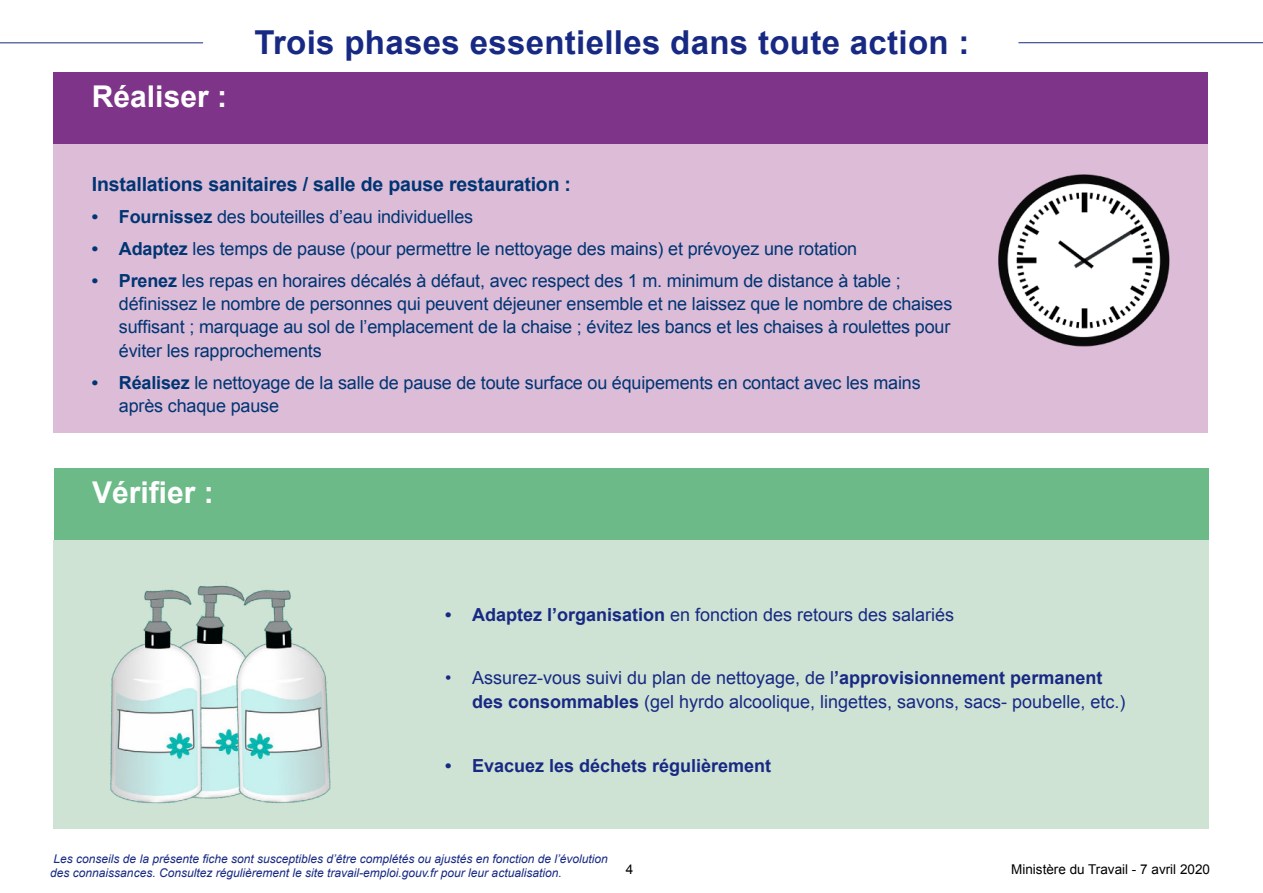
<style>
.page{position:relative;width:1263px;height:893px;background:#fff}
.page>*{position:absolute;margin:0;border:0;box-sizing:border-box;transform-origin:0 0}
.t1{font:700 33px "Arial";letter-spacing:.01em;color:#172983}
.t2{font:700 30px "Arial";color:#fff}
.t3{font:700 19.5px "Arial";letter-spacing:-.01em;color:#003573}
.t4{font:18px/23.4px "Arial";letter-spacing:-.01em;color:#003573}
.t5{font:18px/23.4px "Arial";color:#172983}
.t6{font:700 18px "Arial";color:#172983}
.t7{font:13.5px "Arial";color:#000}
.t8{font:italic 12px/14.4px "Arial";color:#172983}
.s1{font-weight:700}
</style>
<div class="page">
<hr style="left:1018px;top:42px;width:245px;height:1px;background:#172983">
<hr style="left:0;top:42px;width:203px;height:1px;background:#172983">
<div style="left:53px;top:72px;width:1155px;height:72px;background:#7e3488"></div>
<div style="left:53px;top:144px;width:1155px;height:288px;background:#dcbcd7"></div>
<div style="left:54px;top:468px;width:1154px;height:72px;background:#6bba88"></div>
<div style="left:53px;top:540px;width:1155px;height:288px;background:#cfe3d4"></div>
<img style="left:110px;top:582px;width:221px;height:222px">
<img style="left:998px;top:174px;width:172px;height:173px">
<h2 class="t2" style="left:92px;top:85px;width:137px">Réaliser :</h2>
<h1 class="t1" style="left:254px;top:30px;width:717px">Trois phases essentielles dans toute action :</h1>
<p class="t3" style="left:92px;top:177px;width:481px">Installations sanitaires / salle de pause restauration :</p>
<p class="t4" style="left:92px;top:206px;width:383px"><span class="s1">• Fournissez</span> des bouteilles d’eau individuelles</p>
<p class="t4" style="left:92px;top:238px;width:767px"><span class="s1">• Adaptez</span> les temps de pause (pour permettre le nettoyage des mains) et prévoyez une rotation</p>
<p class="t4" style="left:119px;top:270px;width:835px;text-indent:-27px"><span class="s1">• Prenez</span> les repas en horaires décalés à défaut, avec respect des 1 m. minimum de distance à table ; définissez le nombre de personnes qui peuvent déjeuner ensemble et ne laissez que le nombre de chaises suffisant ; marquage au sol de l’emplacement de la chaise ; évitez les bancs et les chaises à roulettes pour éviter les rapprochements</p>
<p class="t4" style="left:119px;top:372px;width:803px;text-indent:-27px"><span class="s1">• Réalisez</span> le nettoyage de la salle de pause de toute surface ou équipements en contact avec les mains après chaque pause</p>
<h2 class="t2" style="left:92px;top:473px;width:123px">Vérifier :</h2>
<p class="t5" style="left:445px;top:604px;width:511px"><span class="s1">• Adaptez l’organisation</span> en fonction des retours des salariés</p>
<p class="t5" style="left:472px;top:667px;width:655px;text-indent:-27px">• Assurez-vous suivi du plan de nettoyage, de l<span class="s1">’approvisionnement permanent des consommables</span> (gel hyrdo alcoolique, lingettes, savons, sacs- poubelle, etc.)</p>
<p class="t6" style="left:445px;top:753px;width:328px">• Evacuez les déchets régulièrement</p>
<p class="t8" style="left:50px;top:852px;width:559px">Les conseils de la présente fiche sont susceptibles d’être complétés ou ajustés en fonction de l’évolution des connaissances. Consultez régulièrement le site travail-emploi.gouv.fr pour leur actualisation.</p>
<p class="t7" style="left:626px;top:864px;width:9px">4</p>
<p class="t7" style="left:1011px;top:864px;width:200px">Ministère du Travail - 7 avril 2020</p>
</div>
